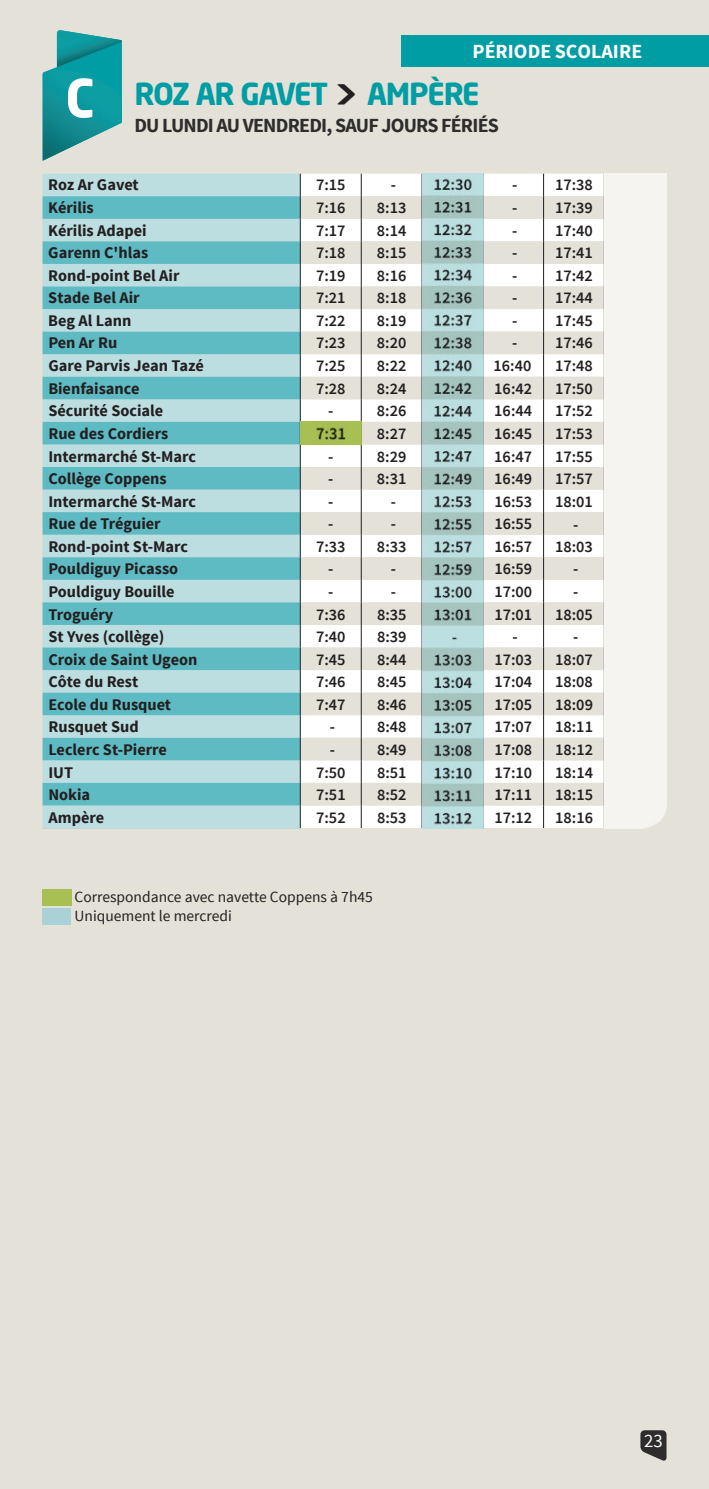
<style>
.page{position:relative;width:709px;height:1489px;background:#fff}
.page>*{position:absolute;margin:0;border:0;box-sizing:border-box;transform-origin:0 0}
.t1{font:700 30px "Neo Sans Std";letter-spacing:-.04em;color:#009da5}
.t2{font:700 20px "Source Sans Pro";letter-spacing:-.04em;color:#2f2c2d}
.t3{font:700 20px "Source Sans Pro";color:#fff}
.t4{font:18.75px "Source Sans Pro";color:#fff}
.t5{font:600 16.25px "Source Sans Pro";color:#231f20}
.t6{font:700 16.25px "Source Sans Pro";color:#231f20}
.t7{font:15.5px/18.5px "Source Sans Pro";color:#231f20}
.s1{font-size:52.25px;color:#fff}
.s2{font-size:40px;color:#231f20}
</style>
<div class="page">
<div style="left:0;top:0;width:709px;height:1488px;background:#e3e1d8"></div>
<svg style="left:47px;top:33px;width:75px;height:38px"></svg>
<img style="left:57px;top:30px;width:65px;height:37px">
<img style="left:43px;top:71px;width:79px;height:90px">
<div style="left:43px;top:174px;width:257px;height:22px;background:#bcdee1"></div>
<div style="left:301px;top:174px;width:303px;height:248px;background:#fff"></div>
<svg style="left:43px;top:196px;width:257px;height:632px;background:#8dccd1"></svg>
<svg style="left:301px;top:196px;width:303px;height:203px"></svg>
<svg style="left:301px;top:422px;width:303px;height:406px"></svg>
<svg style="left:421px;top:174px;width:1px;height:654px"></svg>
<svg style="left:543px;top:174px;width:1px;height:654px"></svg>
<svg style="left:300px;top:174px;width:1px;height:654px"></svg>
<svg style="left:361px;top:174px;width:1px;height:654px"></svg>
<img style="left:422px;top:174px;width:61px;height:654px">
<div style="left:43px;top:907px;width:28px;height:17px;background:#aad1d5"></div>
<img style="left:300px;top:422px;width:61px;height:22px">
<div style="left:604px;top:174px;width:62px;height:654px;background:#f5f4f0"></div>
<svg style="left:640px;top:1430px;width:26px;height:30px"></svg>
<div style="left:401px;top:35px;width:308px;height:32px;background:#009da5"></div>
<p class="t3" style="left:472px;top:43px;width:171px">PÉRIODE SCOLAIRE</p>
<h1 class="t1" style="left:65px;top:82px;width:416px"><span class="s1">C</span> ROZ AR GAVET <span class="s2">&gt;</span> AMPÈRE</h1>
<p class="t2" style="left:134px;top:117px;width:366px">DU LUNDI AU VENDREDI, SAUF JOURS FÉRIÉS</p>
<p class="t6" style="left:48px;top:178px;width:92px">Roz Ar Gavet</p>
<p class="t5" style="left:316px;top:178px;width:31px">7:15</p>
<p class="t5" style="left:512px;top:178px;width:82px">- 17:38</p>
<p class="t6" style="left:48px;top:201px;width:47px">Kérilis</p>
<p class="t5" style="left:316px;top:201px;width:31px">7:16</p>
<p class="t5" style="left:377px;top:201px;width:31px">8:13</p>
<p class="t5" style="left:512px;top:201px;width:82px">- 17:39</p>
<p class="t6" style="left:48px;top:223px;width:100px">Kérilis Adapei</p>
<p class="t5" style="left:316px;top:223px;width:31px">7:17</p>
<p class="t5" style="left:377px;top:223px;width:31px">8:14</p>
<p class="t5" style="left:512px;top:223px;width:82px">- 17:40</p>
<p class="t6" style="left:48px;top:246px;width:101px">Garenn C'hlas</p>
<p class="t5" style="left:316px;top:246px;width:31px">7:18</p>
<p class="t5" style="left:377px;top:246px;width:31px">8:15</p>
<p class="t5" style="left:512px;top:246px;width:82px">- 17:41</p>
<p class="t6" style="left:48px;top:268px;width:133px">Rond-point Bel Air</p>
<p class="t5" style="left:316px;top:268px;width:31px">7:19</p>
<p class="t5" style="left:377px;top:268px;width:31px">8:16</p>
<p class="t5" style="left:512px;top:268px;width:82px">- 17:42</p>
<p class="t6" style="left:48px;top:291px;width:93px">Stade Bel Air</p>
<p class="t5" style="left:316px;top:291px;width:31px">7:21</p>
<p class="t5" style="left:377px;top:291px;width:31px">8:18</p>
<p class="t5" style="left:512px;top:291px;width:82px">- 17:44</p>
<p class="t6" style="left:48px;top:314px;width:85px">Beg Al Lann</p>
<p class="t5" style="left:316px;top:314px;width:31px">7:22</p>
<p class="t5" style="left:377px;top:314px;width:31px">8:19</p>
<p class="t5" style="left:512px;top:314px;width:82px">- 17:45</p>
<p class="t6" style="left:48px;top:336px;width:70px">Pen Ar Ru</p>
<p class="t5" style="left:316px;top:336px;width:31px">7:23</p>
<p class="t5" style="left:377px;top:336px;width:31px">8:20</p>
<p class="t5" style="left:512px;top:336px;width:82px">- 17:46</p>
<p class="t6" style="left:48px;top:359px;width:157px">Gare Parvis Jean Tazé</p>
<p class="t5" style="left:316px;top:359px;width:31px">7:25</p>
<p class="t5" style="left:377px;top:359px;width:31px">8:22</p>
<p class="t5" style="left:493px;top:359px;width:39px">16:40</p>
<p class="t5" style="left:555px;top:359px;width:39px">17:48</p>
<p class="t6" style="left:48px;top:382px;width:93px">Bienfaisance</p>
<p class="t5" style="left:316px;top:382px;width:31px">7:28</p>
<p class="t5" style="left:377px;top:382px;width:31px">8:24</p>
<p class="t5" style="left:494px;top:382px;width:39px">16:42</p>
<p class="t5" style="left:555px;top:382px;width:39px">17:50</p>
<p class="t6" style="left:48px;top:404px;width:116px">Sécurité Sociale</p>
<p class="t5" style="left:328px;top:404px;width:7px">-</p>
<p class="t5" style="left:377px;top:404px;width:31px">8:26</p>
<p class="t5" style="left:494px;top:404px;width:39px">16:44</p>
<p class="t5" style="left:555px;top:404px;width:39px">17:52</p>
<p class="t6" style="left:48px;top:427px;width:121px">Rue des Cordiers</p>
<p class="t5" style="left:377px;top:427px;width:31px">8:27</p>
<p class="t5" style="left:494px;top:427px;width:39px">16:45</p>
<p class="t5" style="left:555px;top:427px;width:39px">17:53</p>
<p class="t6" style="left:48px;top:449px;width:149px">Intermarché St-Marc</p>
<p class="t5" style="left:328px;top:449px;width:7px">-</p>
<p class="t5" style="left:377px;top:449px;width:31px">8:29</p>
<p class="t5" style="left:494px;top:449px;width:39px">16:47</p>
<p class="t5" style="left:555px;top:449px;width:39px">17:55</p>
<p class="t6" style="left:48px;top:472px;width:120px">Collège Coppens</p>
<p class="t5" style="left:328px;top:472px;width:7px">-</p>
<p class="t5" style="left:377px;top:472px;width:31px">8:31</p>
<p class="t5" style="left:494px;top:472px;width:39px">16:49</p>
<p class="t5" style="left:555px;top:472px;width:39px">17:57</p>
<p class="t6" style="left:48px;top:494px;width:149px">Intermarché St-Marc</p>
<p class="t5" style="left:328px;top:494px;width:7px">-</p>
<p class="t5" style="left:494px;top:494px;width:39px">16:53</p>
<p class="t5" style="left:555px;top:494px;width:39px">18:01</p>
<p class="t6" style="left:48px;top:517px;width:114px">Rue de Tréguier</p>
<p class="t5" style="left:328px;top:517px;width:7px">-</p>
<p class="t5" style="left:494px;top:517px;width:39px">16:55</p>
<p class="t6" style="left:48px;top:539px;width:141px">Rond-point St-Marc</p>
<p class="t5" style="left:316px;top:539px;width:31px">7:33</p>
<p class="t5" style="left:377px;top:539px;width:31px">8:33</p>
<p class="t5" style="left:494px;top:539px;width:39px">16:57</p>
<p class="t5" style="left:555px;top:539px;width:39px">18:03</p>
<p class="t6" style="left:48px;top:562px;width:131px">Pouldiguy Picasso</p>
<p class="t5" style="left:328px;top:562px;width:7px">-</p>
<p class="t5" style="left:494px;top:562px;width:39px">16:59</p>
<p class="t6" style="left:48px;top:585px;width:128px">Pouldiguy Bouille</p>
<p class="t5" style="left:328px;top:585px;width:7px">-</p>
<p class="t5" style="left:494px;top:585px;width:39px">17:00</p>
<p class="t6" style="left:48px;top:607px;width:67px">Troguéry</p>
<p class="t5" style="left:316px;top:607px;width:31px">7:36</p>
<p class="t5" style="left:377px;top:607px;width:31px">8:35</p>
<p class="t5" style="left:494px;top:607px;width:39px">17:01</p>
<p class="t5" style="left:555px;top:607px;width:39px">18:05</p>
<p class="t6" style="left:48px;top:630px;width:117px">St Yves (collège)</p>
<p class="t5" style="left:316px;top:630px;width:31px">7:40</p>
<p class="t5" style="left:377px;top:630px;width:31px">8:39</p>
<p class="t5" style="left:512px;top:630px;width:7px">-</p>
<p class="t5" style="left:573px;top:630px;width:7px">-</p>
<p class="t5" style="left:573px;top:517px;width:7px">-</p>
<p class="t5" style="left:573px;top:561px;width:7px">-</p>
<p class="t5" style="left:573px;top:584px;width:7px">-</p>
<p class="t6" style="left:48px;top:652px;width:150px">Croix de Saint Ugeon</p>
<p class="t5" style="left:316px;top:652px;width:31px">7:45</p>
<p class="t5" style="left:377px;top:652px;width:31px">8:44</p>
<p class="t5" style="left:494px;top:652px;width:39px">17:03</p>
<p class="t5" style="left:555px;top:652px;width:39px">18:07</p>
<p class="t6" style="left:48px;top:675px;width:91px">Côte du Rest</p>
<p class="t5" style="left:316px;top:675px;width:31px">7:46</p>
<p class="t5" style="left:377px;top:675px;width:31px">8:45</p>
<p class="t5" style="left:494px;top:675px;width:39px">17:04</p>
<p class="t5" style="left:555px;top:675px;width:39px">18:08</p>
<p class="t6" style="left:48px;top:697px;width:124px">Ecole du Rusquet</p>
<p class="t5" style="left:316px;top:697px;width:31px">7:47</p>
<p class="t5" style="left:377px;top:697px;width:31px">8:46</p>
<p class="t5" style="left:494px;top:697px;width:39px">17:05</p>
<p class="t5" style="left:555px;top:697px;width:39px">18:09</p>
<p class="t6" style="left:48px;top:720px;width:92px">Rusquet Sud</p>
<p class="t5" style="left:330px;top:720px;width:7px">-</p>
<p class="t5" style="left:377px;top:720px;width:31px">8:48</p>
<p class="t5" style="left:494px;top:720px;width:39px">17:07</p>
<p class="t5" style="left:555px;top:720px;width:39px">18:11</p>
<p class="t6" style="left:48px;top:742px;width:120px">Leclerc St-Pierre</p>
<p class="t5" style="left:330px;top:742px;width:7px">-</p>
<p class="t5" style="left:377px;top:742px;width:31px">8:49</p>
<p class="t5" style="left:494px;top:742px;width:39px">17:08</p>
<p class="t5" style="left:555px;top:742px;width:39px">18:12</p>
<p class="t6" style="left:48px;top:765px;width:26px">IUT</p>
<p class="t5" style="left:316px;top:765px;width:31px">7:50</p>
<p class="t5" style="left:377px;top:765px;width:31px">8:51</p>
<p class="t5" style="left:494px;top:765px;width:39px">17:10</p>
<p class="t5" style="left:555px;top:765px;width:39px">18:14</p>
<p class="t6" style="left:48px;top:788px;width:43px">Nokia</p>
<p class="t5" style="left:316px;top:788px;width:31px">7:51</p>
<p class="t5" style="left:377px;top:788px;width:31px">8:52</p>
<p class="t5" style="left:494px;top:788px;width:39px">17:11</p>
<p class="t5" style="left:555px;top:788px;width:39px">18:15</p>
<p class="t6" style="left:48px;top:810px;width:57px">Ampère</p>
<p class="t5" style="left:316px;top:810px;width:31px">7:52</p>
<p class="t5" style="left:377px;top:810px;width:31px">8:53</p>
<p class="t5" style="left:494px;top:810px;width:39px">17:12</p>
<p class="t5" style="left:555px;top:810px;width:39px">18:16</p>
<p class="t7" style="left:75px;top:889px;width:300px">Correspondance avec navette Coppens à 7h45<br>Uniquement le mercredi</p>
<p class="t4" style="left:644px;top:1433px;width:20px">23</p>
</div>
